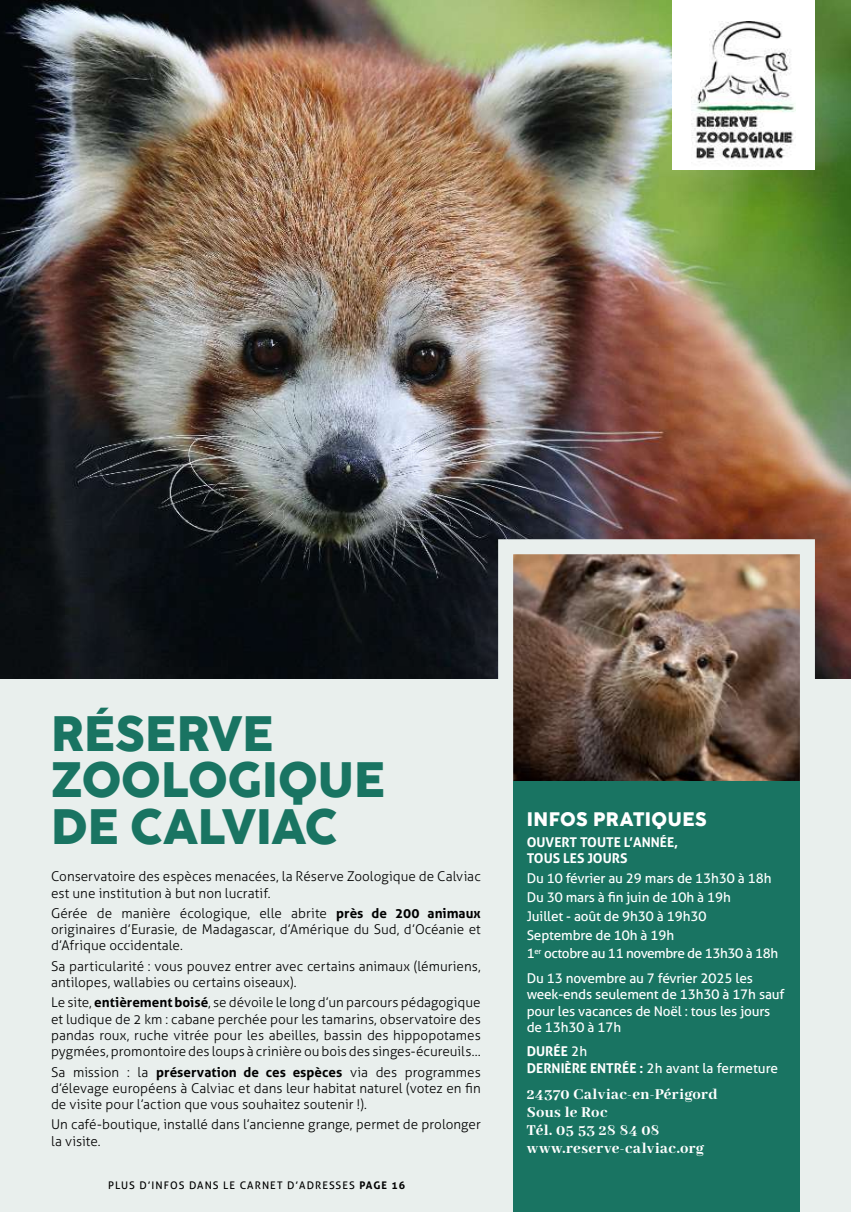
<style>
.page{position:relative;width:851px;height:1212px;background:#fff}
.page>*{position:absolute;margin:0;border:0;box-sizing:border-box;transform-origin:0 0}
.t1{font:800 49.5px/46.5px "Coco Sharp Trial";letter-spacing:-.005em;color:#197462}
.t2{font:800 19.5px "Coco Sharp Trial";letter-spacing:.03em;color:#fff}
.t3{font:800 16.5px/18px "Abhaya Libre";letter-spacing:.02em;color:#fff}
.t4{font:300 13.5px/16.2px "Aller";color:#000}
.t5{font:13.5px/18.8px "Aller";letter-spacing:-.01em;color:#fff}
.t6{font:700 13.5px/16.2px "Aller";color:#fff}
.t7{font:10.5px "Aller";letter-spacing:.1em;color:#000}
.s1{font-weight:700}
.s2{font-weight:400}
</style>
<div class="page">
<div style="left:0;top:0;width:850px;height:1212px;background:#e9efed"></div>
<img style="left:0;top:0;width:850px;height:678px">
<div style="left:672px;top:0;width:142px;height:169px;background:#fff"></div>
<img style="left:691px;top:21px;width:104px;height:141px">
<img style="left:490px;top:532px;width:332px;height:274px">
<div style="left:513px;top:781px;width:286px;height:431px;background:#197462"></div>
<h1 class="t1" style="left:51px;top:710px;width:335px">RÉSERVE<br>ZOOLOGIQUE<br>DE CALVIAC</h1>
<p class="t4" style="left:51px;top:868px;width:431px">Conservatoire des espèces menacées, la Réserve Zoologique de Calviac est une institution à but non lucratif.</p>
<p class="t4" style="left:51px;top:905px;width:431px;text-align:justify">Gérée de manière écologique, elle abrite <span class="s1">près de 200 animaux </span>originaires d’Eurasie, de Madagascar, d’Amérique du Sud, d’Océanie et d’Afrique occidentale.</p>
<p class="t4" style="left:51px;top:958px;width:431px">Sa particularité : vous pouvez entrer avec certains animaux (lémuriens, antilopes, wallabies ou certains oiseaux).</p>
<p class="t4" style="left:51px;top:994px;width:431px;text-align:justify">Le site, <span class="s1">entièrement boisé</span>, se dévoile le long d’un parcours pédagogique et ludique de 2 km : cabane perchée pour les tamarins, observatoire des pandas roux, ruche vitrée pour les abeilles, bassin des hippopotames pygmées, promontoire des loups à crinière ou bois des singes-écureuils…</p>
<p class="t4" style="left:51px;top:1064px;width:431px;text-align:justify">Sa mission : la <span class="s1">préservation de ces espèces</span> via des programmes d’élevage européens à Calviac et dans leur habitat naturel (votez en fin de visite pour l’action que vous souhaitez soutenir !).</p>
<p class="t4" style="left:51px;top:1116px;width:431px">Un café-boutique, installé dans l’ancienne grange, permet de prolonger la visite.</p>
<p class="t7" style="left:108px;top:1178px;width:298px">PLUS D’INFOS DANS LE CARNET D’ADRESSES <span class="s1">PAGE 16</span></p>
<h2 class="t2" style="left:526px;top:808px;width:182px">INFOS PRATIQUES</h2>
<p class="t6" style="left:526px;top:834px;width:153px">OUVERT TOUTE L’ANNÉE,<br>TOUS LES JOURS</p>
<p class="t5" style="left:526px;top:869px;width:253px">Du 10 février au 29 mars de 13h30 à 18h<br>Du 30 mars à fin juin de 10h à 19h<br>Juillet - août de 9h30 à 19h30<br>Septembre de 10h à 19h<br>1<sup>er</sup> octobre au 11 novembre de 13h30 à 18h</p>
<p class="t5" style="left:526px;top:970px;width:259px;line-height:16.2px">Du 13 novembre au 7 février 2025 les week-ends seulement de 13h30 à 17h sauf pour les vacances de Noël : tous les jours de 13h30 à 17h</p>
<p class="t6" style="left:526px;top:1043px;width:253px">DURÉE <span class="s2">2h<br></span>DERNIÈRE ENTRÉE : <span class="s2">2h avant la fermeture</span></p>
<p class="t3" style="left:526px;top:1086px;width:192px">24370 Calviac-en-Périgord<br>Sous le Roc<br>Tél. 05 53 28 84 08 www.reserve-calviac.org</p>
</div>
